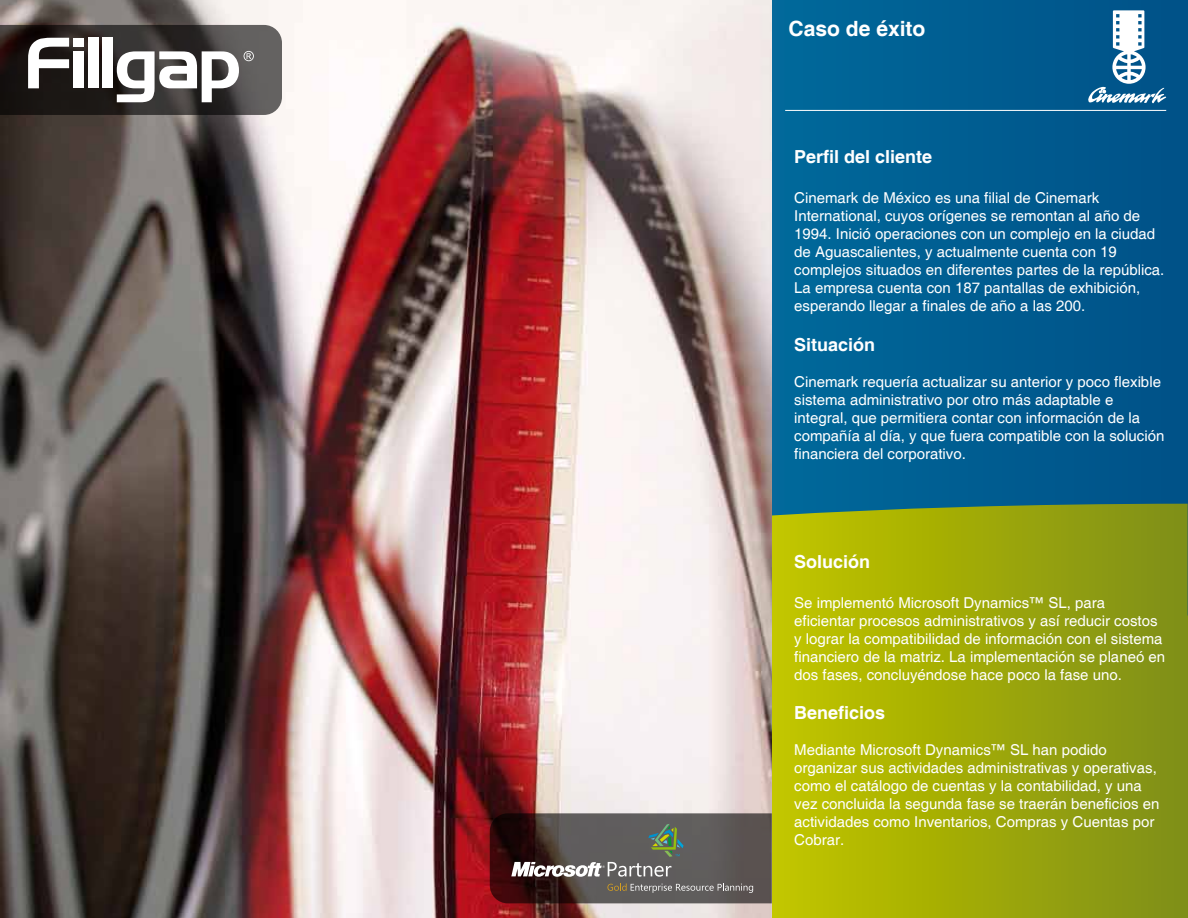
<style>
.page{position:relative;width:1188px;height:918px;background:#fff}
.page>*{position:absolute;margin:0;border:0;box-sizing:border-box;transform-origin:0 0}
.t1{font:700 21px "Helvetica";color:#fff}
.t2{font:700 18px "Helvetica";color:#fff}
.t3{font:15px/18px "Helvetica";color:#fff}
</style>
<div class="page">
<div style="left:772px;top:0;width:416px;height:918px;background:#005d91"></div>
<svg style="left:772px;top:806px;width:416px;height:112px;background:#9fa909"></svg>
<svg style="left:772px;top:504px;width:416px;height:302px;background:#9da80a"></svg>
<img style="left:0;top:0;width:772px;height:918px">
<svg style="left:490px;top:813px;width:282px;height:90px;background:#5b514f"></svg>
<svg style="left:1088px;top:10px;width:79px;height:95px"></svg>
<svg style="left:0;top:25px;width:282px;height:90px"></svg>
<h1 class="t1" style="left:789px;top:16px;width:138px">Caso de éxito</h1>
<p class="t2" style="left:794px;top:146px;width:140px">Perfil del cliente</p>
<p class="t3" style="left:794px;top:189px;width:372px">Cinemark de México es una filial de Cinemark International, cuyos orígenes se remontan al año de 1994. Inició operaciones con un complejo en la ciudad de Aguascalientes, y actualmente cuenta con 19 complejos situados en diferentes partes de la república.<br>La empresa cuenta con 187 pantallas de exhibición, esperando llegar a finales de año a las 200.</p>
<p class="t2" style="left:794px;top:333px;width:83px">Situación</p>
<p class="t3" style="left:794px;top:373px;width:372px">Cinemark requería actualizar su anterior y poco flexible sistema administrativo por otro más adaptable e integral, que permitiera contar con información de la compañía al día, y que fuera compatible con la solución financiera del corporativo.</p>
<p class="t2" style="left:794px;top:551px;width:78px">Solución</p>
<p class="t3" style="left:794px;top:594px;width:372px">Se implementó Microsoft Dynamics™ SL, para eficientar procesos administrativos y así reducir costos y lograr la compatibilidad de información con el sistema financiero de la matriz. La implementación se planeó en dos fases, concluyéndose hace poco la fase uno.</p>
<p class="t2" style="left:794px;top:702px;width:93px">Beneficios</p>
<p class="t3" style="left:794px;top:741px;width:367px">Mediante Microsoft Dynamics™ SL han podido organizar sus actividades administrativas y operativas, como el catálogo de cuentas y la contabilidad, y una vez concluida la segunda fase se traerán beneficios en actividades como Inventarios, Compras y Cuentas por Cobrar.</p>
</div>
